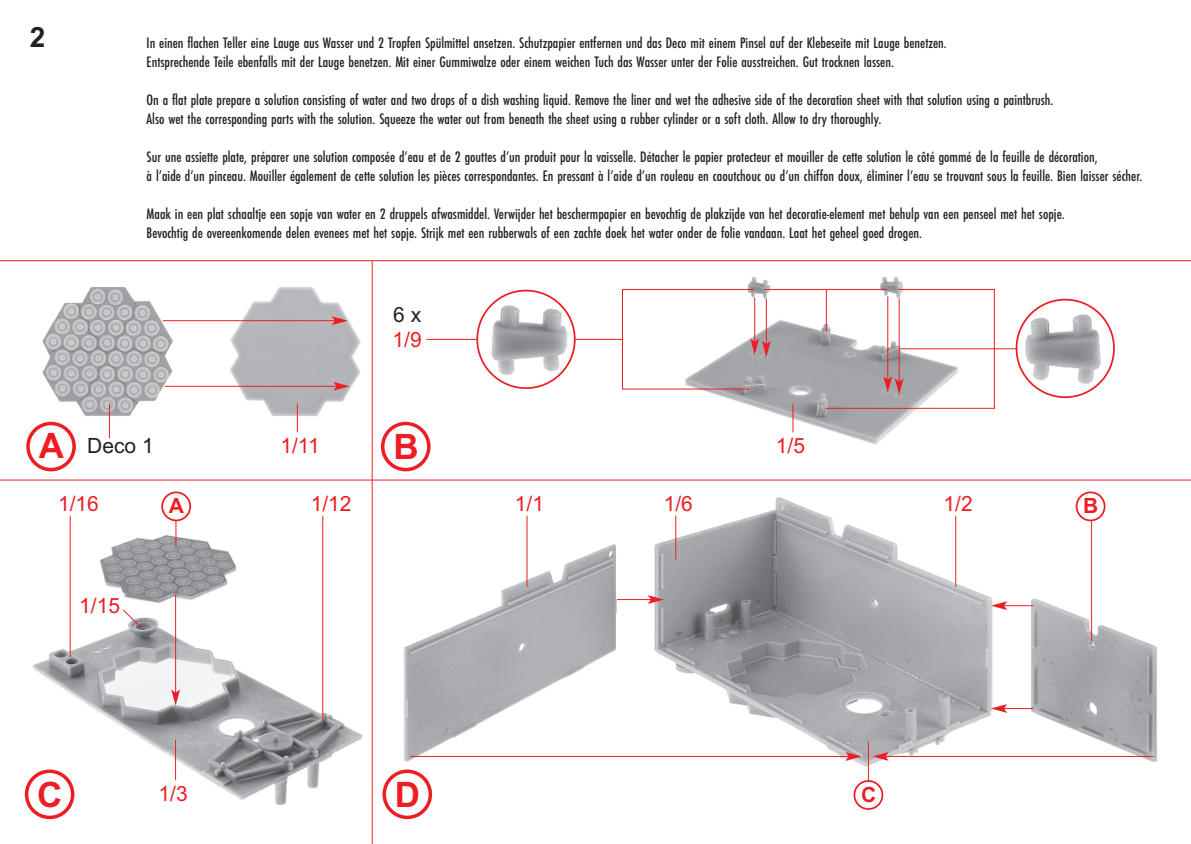
<style>
.page{position:relative;width:1191px;height:844px;background:#fff}
.page>*{position:absolute;margin:0;border:0;box-sizing:border-box;transform-origin:0 0}
.t1{font:700 35px "Arial";color:#ee1d23}
.t2{font:700 28px "Arial";color:#231f20}
.t3{font:21px "Arial";color:#ee1d23}
.t4{font:21px "Arial";color:#231f20}
.t5{font:700 21px "Arial";color:#ee1d23}
.t6{font:15.75px/18.9px "Futura EF Medium Con";color:#231f20}
</style>
<div class="page">
<hr style="left:372px;top:261px;width:1px;height:582px;background:#ee1d23">
<hr style="left:0;top:260px;width:1191px;height:1px;background:#ee1d23">
<hr style="left:0;top:479px;width:1191px;height:1px;background:#ee1d23">
<img style="left:42px;top:287px;width:319px;height:134px">
<img style="left:33px;top:532px;width:330px;height:273px">
<img style="left:683px;top:276px;width:278px;height:169px">
<img style="left:403px;top:497px;width:754px;height:273px">
<svg style="left:476px;top:289px;width:99px;height:100px"></svg>
<svg style="left:1015px;top:299px;width:99px;height:99px"></svg>
<svg style="left:26px;top:421px;width:50px;height:50px"></svg>
<svg style="left:381px;top:421px;width:49px;height:50px"></svg>
<svg style="left:25px;top:769px;width:49px;height:50px"></svg>
<svg style="left:382px;top:769px;width:50px;height:50px"></svg>
<svg style="left:1075px;top:491px;width:30px;height:30px"></svg>
<svg style="left:853px;top:779px;width:30px;height:30px"></svg>
<hr style="left:163px;top:320px;width:172px;height:1px;background:#ee1d23">
<svg style="left:332px;top:316px;width:16px;height:9px"></svg>
<hr style="left:175px;top:594px;width:1px;height:98px;background:#ee1d23">
<svg style="left:171px;top:689px;width:9px;height:16px"></svg>
<hr style="left:754px;top:297px;width:1px;height:44px;background:#ee1d23">
<hr style="left:766px;top:298px;width:1px;height:46px;background:#ee1d23">
<svg style="left:750px;top:338px;width:20px;height:19px"></svg>
<hr style="left:887px;top:296px;width:1px;height:83px;background:#ee1d23">
<hr style="left:898px;top:298px;width:1px;height:83px;background:#ee1d23">
<svg style="left:883px;top:376px;width:20px;height:18px"></svg>
<hr style="left:165px;top:386px;width:171px;height:1px;background:#ee1d23">
<svg style="left:333px;top:382px;width:17px;height:8px"></svg>
<hr style="left:410px;top:755px;width:438px;height:1px;background:#ee1d23">
<svg style="left:845px;top:751px;width:16px;height:9px"></svg>
<hr style="left:885px;top:755px;width:268px;height:1px;background:#ee1d23">
<svg style="left:872px;top:751px;width:16px;height:9px"></svg>
<hr style="left:617px;top:599px;width:34px;height:1px;background:#ee1d23">
<svg style="left:648px;top:595px;width:16px;height:8px"></svg>
<svg style="left:991px;top:601px;width:42px;height:9px"></svg>
<svg style="left:991px;top:704px;width:42px;height:8px"></svg>
<hr style="left:526px;top:515px;width:1px;height:71px;background:#ee1d23">
<hr style="left:675px;top:515px;width:1px;height:44px;background:#ee1d23">
<hr style="left:868px;top:741px;width:1px;height:39px;background:#ee1d23">
<hr style="left:955px;top:515px;width:1px;height:71px;background:#ee1d23">
<hr style="left:322px;top:515px;width:1px;height:206px;background:#ee1d23">
<hr style="left:426px;top:339px;width:51px;height:1px;background:#ee1d23">
<hr style="left:574px;top:339px;width:49px;height:1px;background:#ee1d23">
<hr style="left:622px;top:289px;width:132px;height:1px;background:#ee1d23">
<hr style="left:622px;top:388px;width:127px;height:1px;background:#ee1d23">
<hr style="left:826px;top:289px;width:1px;height:42px;background:#ee1d23">
<hr style="left:764px;top:289px;width:123px;height:1px;background:#ee1d23">
<hr style="left:898px;top:289px;width:96px;height:1px;background:#ee1d23">
<hr style="left:900px;top:348px;width:117px;height:1px;background:#ee1d23">
<hr style="left:994px;top:289px;width:1px;height:119px;background:#ee1d23">
<hr style="left:622px;top:289px;width:1px;height:100px;background:#ee1d23">
<hr style="left:825px;top:408px;width:169px;height:1px;background:#ee1d23">
<hr style="left:70px;top:515px;width:1px;height:142px;background:#ee1d23">
<svg style="left:122px;top:608px;width:20px;height:20px"></svg>
<svg style="left:161px;top:491px;width:30px;height:56px"></svg>
<hr style="left:1091px;top:520px;width:1px;height:121px;background:#ee1d23">
<svg style="left:297px;top:403px;width:1px;height:29px"></svg>
<svg style="left:792px;top:403px;width:1px;height:29px"></svg>
<hr style="left:175px;top:739px;width:1px;height:41px;background:#ee1d23">
<hr style="left:109px;top:403px;width:1px;height:35px;background:#ee1d23">
<h2 class="t2" style="left:30px;top:21px;width:17px">2</h2>
<p class="t6" style="left:147px;top:35px;width:801px">In einen flachen Teller eine Lauge aus Wasser und 2 Tropfen Spülmittel ansetzen. Schutzpapier entfernen und das Deco mit einem Pinsel auf der Klebeseite mit Lauge benetzen.<br>Entsprechende Teile ebenfalls mit der Lauge benetzen. Mit einer Gummiwalze oder einem weichen Tuch das Wasser unter der Folie ausstreichen. Gut trocknen lassen.</p>
<p class="t6" style="left:147px;top:91px;width:908px">On a flat plate prepare a solution consisting of water and two drops of a dish washing liquid. Remove the liner and wet the adhesive side of the decoration sheet with that solution using a paintbrush.<br>Also wet the corresponding parts with the solution. Squeeze the water out from beneath the sheet using a rubber cylinder or a soft cloth. Allow to dry thoroughly.</p>
<p class="t6" style="left:147px;top:148px;width:997px">Sur une assiette plate, préparer une solution composée d’eau et de 2 gouttes d’un produit pour la vaisselle. Détacher le papier protecteur et mouiller de cette solution le côté gommé de la feuille de décoration,<br>à l’aide d’un pinceau. Mouiller également de cette solution les pièces correspondantes. En pressant à l’aide d’un rouleau en caoutchouc ou d’un chiffon doux, éliminer l’eau se trouvant sous la feuille. Bien laisser sécher.</p>
<p class="t6" style="left:147px;top:205px;width:919px">Maak in een plat schaaltje een sopje van water en 2 druppels afwasmiddel. Verwijder het beschermpapier en bevochtig de plakzijde van het decoratie-element met behulp van een penseel met het sopje.<br>Bevochtig de overeenkomende delen evenees met het sopje. Strijk met een rubberwals of een zachte doek het water onder de folie vandaan. Laat het geheel goed drogen.</p>
<h3 class="t4" style="left:393px;top:302px;width:30px">6 x</h3>
<h3 class="t3" style="left:392px;top:327px;width:31px">1/9</h3>
<h1 class="t1" style="left:39px;top:425px;width:27px">A</h1>
<h1 class="t1" style="left:393px;top:426px;width:27px">B</h1>
<h3 class="t3" style="left:280px;top:433px;width:41px">1/11</h3>
<h3 class="t3" style="left:776px;top:433px;width:31px">1/5</h3>
<h3 class="t4" style="left:87px;top:433px;width:68px">Deco 1</h3>
<h3 class="t3" style="left:58px;top:491px;width:42px">1/16</h3>
<h3 class="t3" style="left:311px;top:491px;width:42px">1/12</h3>
<h3 class="t3" style="left:515px;top:491px;width:31px">1/1</h3>
<h3 class="t3" style="left:663px;top:491px;width:31px">1/6</h3>
<h3 class="t3" style="left:943px;top:491px;width:31px">1/2</h3>
<h3 class="t5" style="left:169px;top:494px;width:17px">A</h3>
<h3 class="t5" style="left:1083px;top:494px;width:17px">B</h3>
<h3 class="t3" style="left:79px;top:593px;width:42px">1/15</h3>
<h1 class="t1" style="left:37px;top:773px;width:27px">C</h1>
<h1 class="t1" style="left:395px;top:773px;width:27px">D</h1>
<h3 class="t3" style="left:159px;top:781px;width:31px">1/3</h3>
<h3 class="t5" style="left:861px;top:782px;width:17px">C</h3>
</div>
